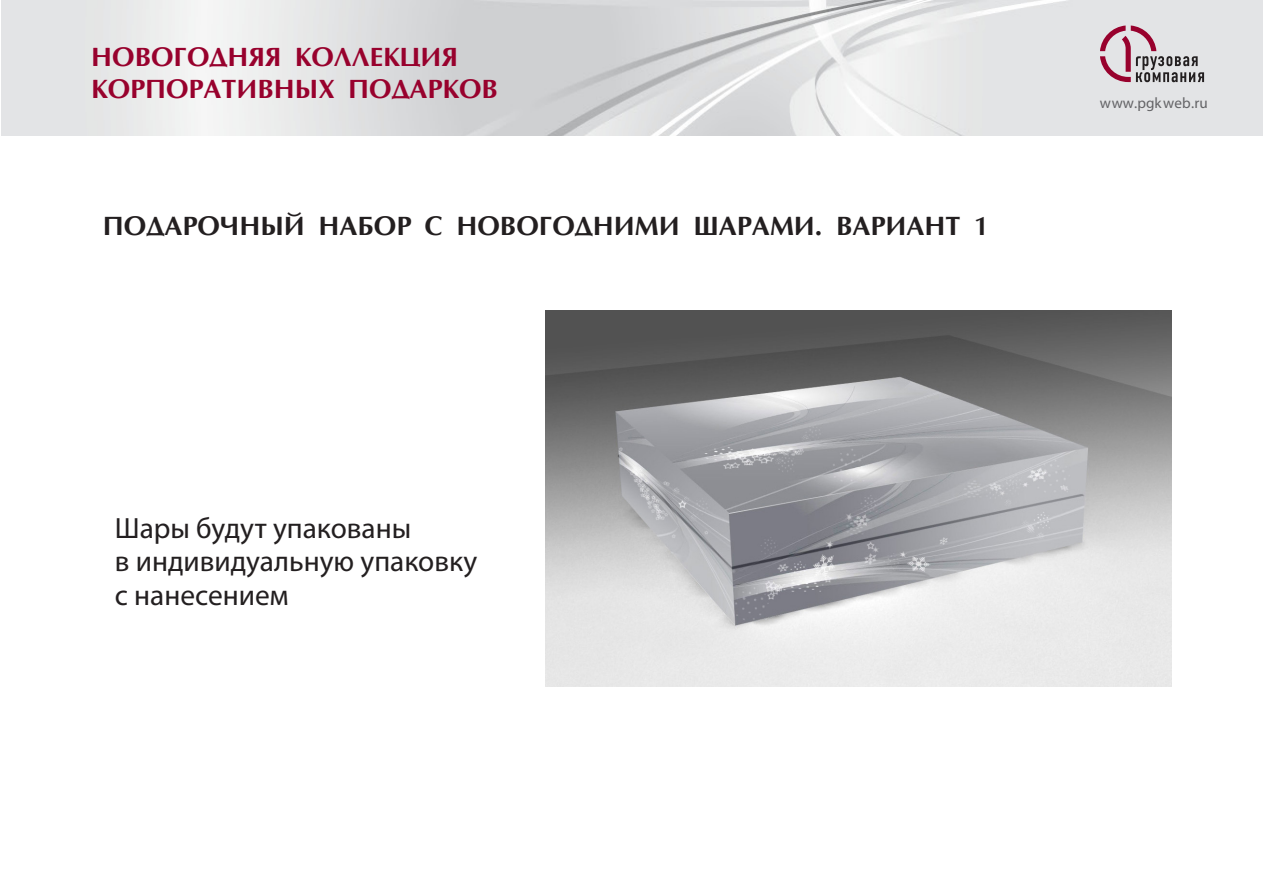
<style>
.page{position:relative;width:1263px;height:893px;background:#fff}
.page>*{position:absolute;margin:0;border:0;box-sizing:border-box;transform-origin:0 0}
.text_osnovnoy{font:29.4px "Myriad Pro";color:#231f20}
.Zag_osn{font:700 27px "AG Opt Cyrillic";color:#231f20}
.t1{font:700 27px/32.4px "AG Opt Cyrillic";color:#98012d}
.t2{font:15.15px "Myriad Pro";color:#636366}
</style>
<div class="page">
<img style="left:1px;top:0;width:1262px;height:135px">
<img style="left:546px;top:310px;width:626px;height:376px">
<svg style="left:1100px;top:26px;width:104px;height:56px;background:#c3afb7"></svg>
<p class="t1" style="left:91px;top:41px;width:408px">НОВОГОДНЯЯ КОЛЛЕКЦИЯ<br>КОРПОРАТИВНЫХ ПОДАРКОВ</p>
<p class="Zag_osn" style="left:103px;top:211px;width:888px">ПОДАРОЧНЫЙ НАБОР С НОВОГОДНИМИ ШАРАМИ. ВАРИАНТ 1</p>
<p class="text_osnovnoy" style="left:115px;top:510px;width:298px">Шары будут упакованы</p>
<p class="text_osnovnoy" style="left:115px;top:543px;width:364px">в индивидуальную упаковку</p>
<p class="text_osnovnoy" style="left:115px;top:577px;width:175px">с нанесением</p>
<p class="t2" style="left:1100px;top:93px;width:109px">www.pgkweb.ru</p>
</div>
